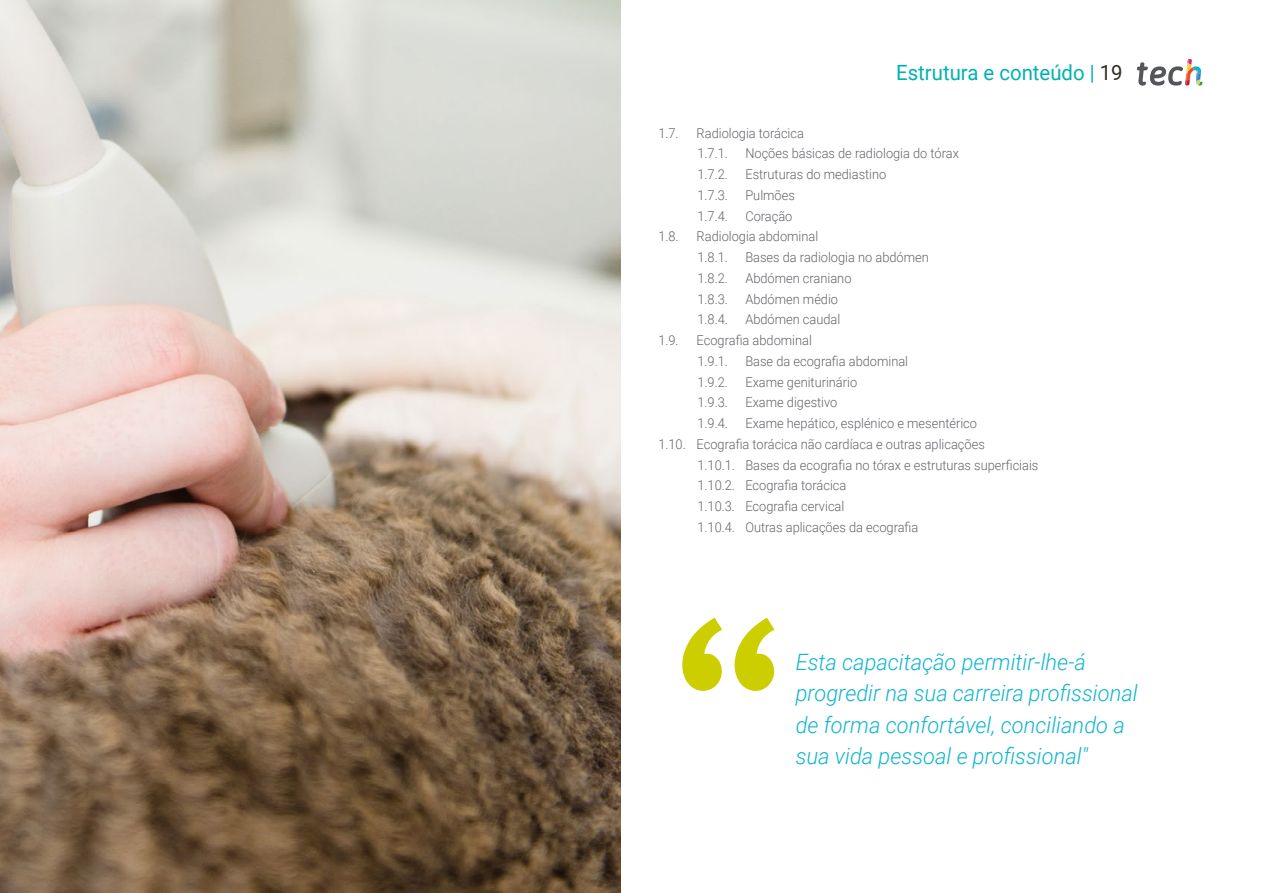
<style>
.page{position:relative;width:1263px;height:893px;background:#fff}
.page>*{position:absolute;margin:0;border:0;box-sizing:border-box;transform-origin:0 0}
.t1{font:italic 300 22.5px/31.5px "Roboto";color:#0fb6cf}
.t2{font:21px "Roboto";color:#00b2af}
.t3{font:300 13.5px/20.7px "Roboto";color:#61646a;scale:.95 1}
.s1{color:#312e20}
</style>
<div class="page">
<img style="left:0;top:0;width:621px;height:893px">
<svg style="left:1137px;top:59px;width:65px;height:27px"></svg>
<svg style="left:682px;top:618px;width:92px;height:73px"></svg>
<h2 class="t2" style="left:896px;top:57px;width:228px">Estrutura e conteúdo | <span class="s1">19</span></h2>
<p class="t3" style="left:658px;top:122px;width:23px">1.7.</p>
<p class="t3" style="left:697px;top:122px;width:114px">Radiologia torácica<br>1.7.1.</p>
<p class="t3" style="left:745px;top:143px;width:226px">Noções básicas de radiologia do tórax</p>
<p class="t3" style="left:697px;top:164px;width:34px">1.7.2.</p>
<p class="t3" style="left:745px;top:164px;width:150px">Estruturas do mediastino</p>
<p class="t3" style="left:697px;top:184px;width:34px">1.7.3.</p>
<p class="t3" style="left:745px;top:184px;width:54px">Pulmões</p>
<p class="t3" style="left:697px;top:205px;width:34px">1.7.4.</p>
<p class="t3" style="left:745px;top:205px;width:51px">Coração</p>
<p class="t3" style="left:658px;top:226px;width:23px">1.8.</p>
<p class="t3" style="left:697px;top:226px;width:129px">Radiologia abdominal<br>1.8.1.</p>
<p class="t3" style="left:745px;top:247px;width:195px">Bases da radiologia no abdómen</p>
<p class="t3" style="left:697px;top:267px;width:34px">1.8.2.</p>
<p class="t3" style="left:745px;top:267px;width:113px">Abdómen craniano</p>
<p class="t3" style="left:697px;top:288px;width:34px">1.8.3.</p>
<p class="t3" style="left:745px;top:288px;width:99px">Abdómen médio</p>
<p class="t3" style="left:697px;top:309px;width:34px">1.8.4.</p>
<p class="t3" style="left:745px;top:309px;width:101px">Abdómen caudal</p>
<p class="t3" style="left:658px;top:330px;width:23px">1.9.</p>
<p class="t3" style="left:697px;top:330px;width:123px">Ecografia abdominal<br>1.9.1.</p>
<p class="t3" style="left:745px;top:350px;width:173px">Base da ecografia abdominal</p>
<p class="t3" style="left:697px;top:371px;width:34px">1.9.2.</p>
<p class="t3" style="left:745px;top:371px;width:119px">Exame geniturinário</p>
<p class="t3" style="left:697px;top:392px;width:34px">1.9.3.</p>
<p class="t3" style="left:745px;top:392px;width:98px">Exame digestivo</p>
<p class="t3" style="left:697px;top:413px;width:34px">1.9.4.</p>
<p class="t3" style="left:745px;top:413px;width:245px">Exame hepático, esplénico e mesentérico</p>
<p class="t3" style="left:658px;top:433px;width:345px">1.10. Ecografia torácica não cardíaca e outras aplicações</p>
<p class="t3" style="left:697px;top:454px;width:360px">1.10.1. Bases da ecografia no tórax e estruturas superficiais</p>
<p class="t3" style="left:697px;top:475px;width:158px">1.10.2. Ecografia torácica</p>
<p class="t3" style="left:697px;top:496px;width:156px">1.10.3. Ecografia cervical</p>
<p class="t3" style="left:697px;top:516px;width:234px">1.10.4. Outras aplicações da ecografia</p>
<h1 class="t1" style="left:796px;top:645px;width:344px">Esta capacitação permitir-lhe-á progredir na sua carreira profissional de forma confortável, conciliando a sua vida pessoal e profissional"</h1>
</div>
